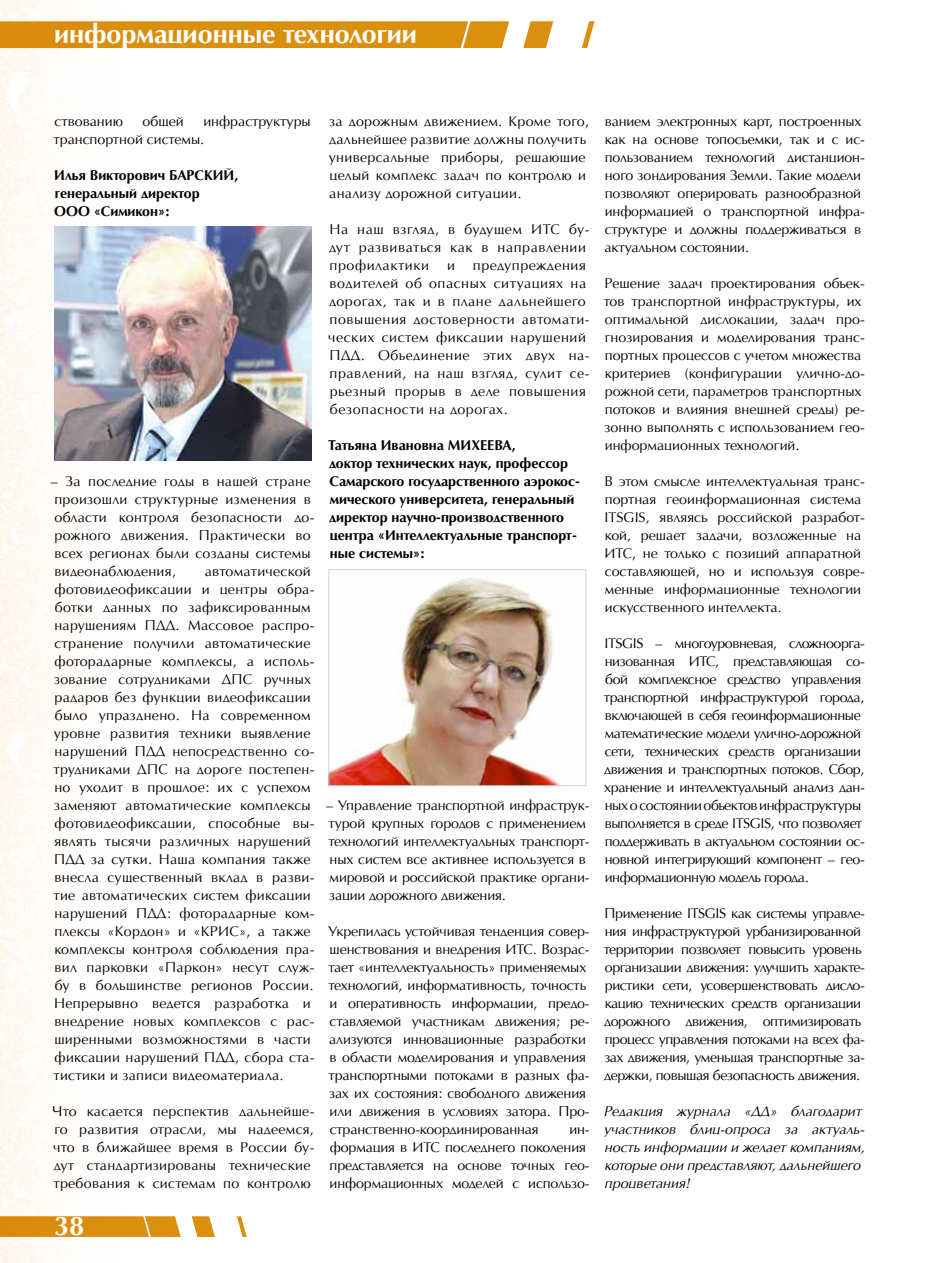
<style>
.page{position:relative;width:936px;height:1263px;background:#fff}
.page>*{position:absolute;margin:0;border:0;box-sizing:border-box;transform-origin:0 0}
.t1{font:700 27px "AG Opus High Resolution";color:#fff}
.t2{font:14.25px/18px "AG Opus High Resolution";letter-spacing:-.01em;color:#000}
.t3{font:14.25px/18px "AG Opus High Resolution";letter-spacing:.02em;color:#000}
.t4{font:14.25px/18px "AG Opus High Resolution";letter-spacing:-.03em;color:#000}
.t5{font:14.25px/18px "AG Opus High Resolution";letter-spacing:.04em;color:#000}
.t6{font:700 14.25px/18px "AG Opus High Resolution";color:#000}
.t7{font:italic 14.25px/18px "AG Opus High Resolution";color:#000}
</style>
<div class="page">
<img style="left:0;top:0;width:140px;height:1263px">
<svg style="left:0;top:21px;width:594px;height:27px;background:#de9b2a"></svg>
<svg style="left:0;top:1216px;width:247px;height:21px"></svg>
<img style="left:54px;top:226px;width:257px;height:234px">
<img style="left:330px;top:577px;width:230px;height:207px">
<div style="left:328px;top:569px;width:258px;height:217px;border:1px solid #d2d3d4"></div>
<h1 class="t1" style="left:54px;top:18px;width:364px">информационные технологии</h1>
<p class="t2" style="left:53px;top:112px;width:259px;text-indent:150px">инфраструктуры транспортной системы.</p>
<p class="t6" style="left:54px;top:166px;width:185px">Илья Викторович Барски й, генеральный директор<br>ООО «Симикон»:</p>
<p class="t2" style="left:54px;top:112px;width:70px">ствованию</p>
<p class="t2" style="left:143px;top:112px;width:43px">общей</p>
<p class="t3" style="left:51px;top:472px;width:265px">– За последние годы в нашей стране произошли структурные изменения в области контроля безопасности до&shy;рожного движения. Практически во всех регионах были созданы системы видеонаблюдения,</p>
<p class="t3" style="left:53px;top:562px;width:262px;text-indent:151px">автоматической фотовидеофиксации и центры обра&shy;ботки данных по зафиксированным нарушениям ПДД. Массовое распро&shy;странение получили автоматические фоторадарные комплексы, а исполь&shy;зование сотрудниками ДПС ручных радаров без функции видеофиксации было упразднено. На современном уровне развития техники выявление нарушений ПДД непосредственно со&shy;трудниками ДПС на дороге постепен&shy;но уходит в прошлое: их с успехом заменяют автоматические комплексы фотовидеофиксации, способные вы&shy;являть тысячи различных нарушений ПДД за сутки. Наша компания также внесла существенный вклад в разви&shy;тие автоматических систем фиксации нарушений ПДД: фоторадарные ком&shy;плексы «Кордон» и «КРИС», а также комплексы контроля соблюдения пра&shy;вил парковки «Паркон» несут служ&shy;бу в большинстве регионов России.<br>Непрерывно ведется разработка и внедрение новых комплексов с рас&shy;ширенными возможностями в части фиксации нарушений ПДД, сбора ста&shy;тистики и записи видеоматериала.</p>
<p class="t3" style="left:52px;top:1102px;width:264px">Что касается перспектив дальнейше&shy;го развития отрасли, мы надеемся, что в ближайшее время в России бу&shy;дут стандартизированы технические требования к системам по контролю</p>
<h1 class="t1" style="left:54px;top:1210px;width:32px">38</h1>
<p class="t3" style="left:329px;top:112px;width:262px">за дорожным движением. Кроме того, дальнейшее развитие должны получить универсальные приборы, решающие целый комплекс задач по контролю и анализу дорожной ситуации.</p>
<p class="t5" style="left:329px;top:220px;width:262px">На наш взгляд, в будущем ИТС бу&shy;дут развиваться как в направлении профилактики</p>
<p class="t5" style="left:328px;top:256px;width:263px;text-indent:145px">предупреждения водителей об опасных ситуациях на дорогах, так и в плане дальнейшего повышения достоверности автомати&shy;ческих систем фиксации нарушений<br>ПДД. Объединение этих двух на&shy;правлений, на наш взгляд, сулит се&shy;рьезный прорыв в деле повышения безопасности на дорогах.</p>
<p class="t6" style="left:328px;top:436px;width:253px">Татьяна Ивановна Михее ва,<br>доктор технических наук, профессор Самарского государственного аэрокос&shy;мического университета, генеральный директор научно-производственного центра «Интеллектуальные транспорт&shy;ные системы»:</p>
<p class="t2" style="left:447px;top:256px;width:9px">и</p>
<p class="t2" style="left:326px;top:796px;width:265px">– Управление транспортной инфраструк&shy;турой крупных городов с применением технологий интеллектуальных транспорт&shy;ных систем все активнее используется в мировой и российской практике органи&shy;зации дорожного движения.</p>
<p class="t2" style="left:328px;top:922px;width:263px">Укрепилась устойчивая тенденция совер&shy;шенствования и внедрения ИТС. Возрас&shy;тает «интеллектуальность» применяемых технологий, информативность, точность и оперативность информации, предо&shy;ставляемой участникам движения; ре&shy;ализуются инновационные разработки в области моделирования и управления транспортными потоками в разных фа&shy;зах их состояния: свободного движения или движения в условиях затора. Про&shy;странственно-координированная</p>
<p class="t2" style="left:329px;top:1120px;width:261px;text-indent:240px">ин&shy;формация в ИТС последнего поколения представляется на основе точных гео&shy;информационных моделей с использо-</p>
<p class="t2" style="left:604px;top:112px;width:262px">ванием электронных карт, построенных как на основе топосъемки, так и с ис&shy;пользованием технологий дистанцион&shy;ного зондирования Земли. Такие модели позволяют оперировать разнообразной информацией о транспортной инфра&shy;структуре и должны поддерживаться в актуальном состоянии.</p>
<p class="t2" style="left:603px;top:274px;width:262px">Решение задач проектирования объек&shy;тов транспортной инфраструктуры, их оптимальной дислокации, задач про&shy;гнозирования и моделирования транс&shy;портных процессов с учетом множества критериев (конфигурации улично-до&shy;рожной сети, параметров транспортных потоков и влияния внешней среды) ре&shy;зонно выполнять с использованием гео&shy;информационных технологий.</p>
<p class="t2" style="left:604px;top:472px;width:262px">В этом смысле интеллектуальная транс&shy;портная геоинформационная система ITSGIS, являясь российской разработ&shy;кой, решает задачи, возложенные на ИТС, не только с позиций аппаратной составляющей, но и используя совре&shy;менные информационные технологии искусственного интеллекта.</p>
<p class="t4" style="left:603px;top:634px;width:262px">ITSGIS – многоуровневая, сложноорга&shy;низованная ИТС, представляющая со&shy;бой комплексное средство управления транспортной инфраструктурой города, включающей в себя геоинформационные математические модели улично-дорожной сети, технических средств организации движения и транспортных потоков. Сбор, хранение и интеллектуальный анализ дан&shy;ных о состоянии объектов инфраструктуры выполняется в среде ITSGIS, что позволяет поддерживать в актуальном состоянии ос&shy;новной интегрирующий компонент – гео&shy;информационную модель города.</p>
<p class="t4" style="left:603px;top:904px;width:262px">Применение ITSGIS как системы управле&shy;ния инфраструктурой урбанизированной территории позволяет повысить уровень организации движения: улучшить характе&shy;ристики сети, усовершенствовать дисло&shy;кацию технических средств организации дорожного движения, оптимизировать процесс управления потоками на всех фа&shy;зах движения, уменьшая транспортные за&shy;держки, повышая безопасность движения.</p>
<p class="t7" style="left:604px;top:1102px;width:263px">Редакция журнала «ДД» благодарит участников блиц-опроса за актуаль&shy;ность информации и желает компаниям, которые они представляют, дальнейшего процветания!</p>
</div>
